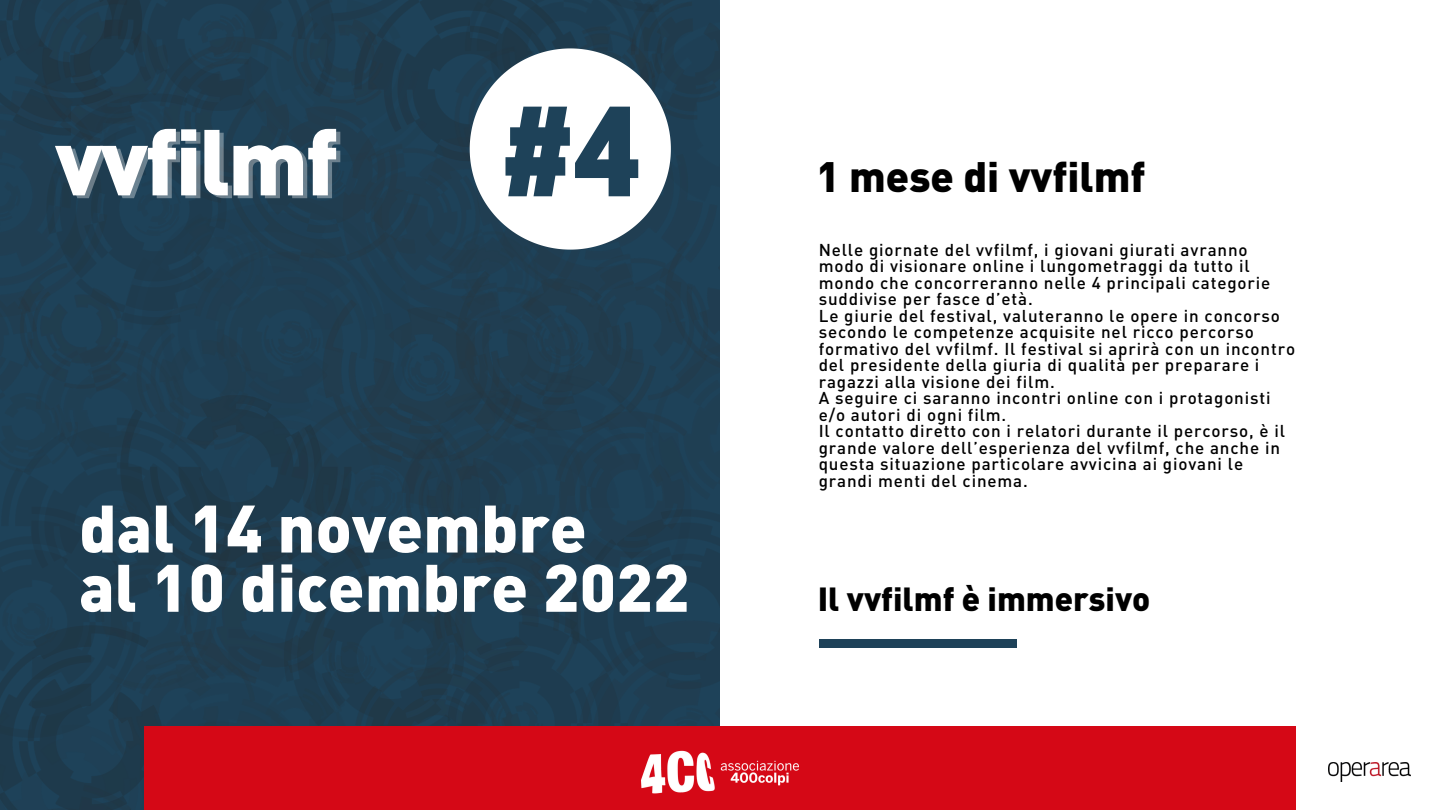
<style>
.page{position:relative;width:1440px;height:810px;background:#fff}
.page>*{position:absolute;margin:0;border:0;box-sizing:border-box;transform-origin:0 0}
.t1{font:800 115px "Cooper Hewitt";color:#1e4259}
.t2{font:900 92px "DIN Pro";letter-spacing:-.03em;color:#fff}
.t3{font:900 66px/59.2px "DIN Pro";color:#fff}
.t4{font:900 42px "DIN Pro";color:#000}
.t5{font:900 33px "DIN Pro";color:#000}
.t6{font:500 17px/16.5px "DIN Pro";letter-spacing:.05em;color:#000}
</style>
<div class="page">
<div style="left:0;top:0;width:720px;height:810px;background:#1e3e52"></div>
<div style="left:145px;top:726px;width:1151px;height:84px;background:#d50816"></div>
<div style="left:819px;top:640px;width:198px;height:8px;background:#1e4259"></div>
<img style="left:641px;top:751px;width:158px;height:43px">
<svg style="left:470px;top:48px;width:201px;height:202px"></svg>
<img style="left:1328px;top:763px;width:83px;height:19px">
<h2 class="t2" style="left:55px;top:101px;width:285px">vvfilmf</h2>
<h1 class="t1" style="left:503px;top:110px;width:139px">#4</h1>
<h3 class="t3" style="left:79px;top:495px;width:612px">dal 14 novembre<br>al 10 dicembre 2022</h3>
<h3 class="t4" style="left:816px;top:149px;width:331px">1 mese di vvfilmf</h3>
<p class="t6" style="left:819px;top:241px;width:478px">Nelle giornate del vvfilmf, i giovani giurati avranno modo di visionare online i lungometraggi da tutto il mondo che concorreranno nelle 4 principali categorie suddivise per fasce d’età.<br>Le giurie del festival, valuteranno le opere in concorso secondo le competenze acquisite nel ricco percorso formativo del vvfilmf. Il festival si aprirà con un incontro del presidente della giuria di qualità per preparare i ragazzi alla visione dei film.<br>A seguire ci saranno incontri online con i protagonisti e/o autori di ogni film.<br>Il contatto diretto con i relatori durante il percorso, è il grande valore dell’esperienza del vvfilmf, che anche in questa situazione particolare avvicina ai giovani le grandi menti del cinema.</p>
<h3 class="t5" style="left:818px;top:577px;width:334px">Il vvfilmf è immersivo</h3>
</div>
